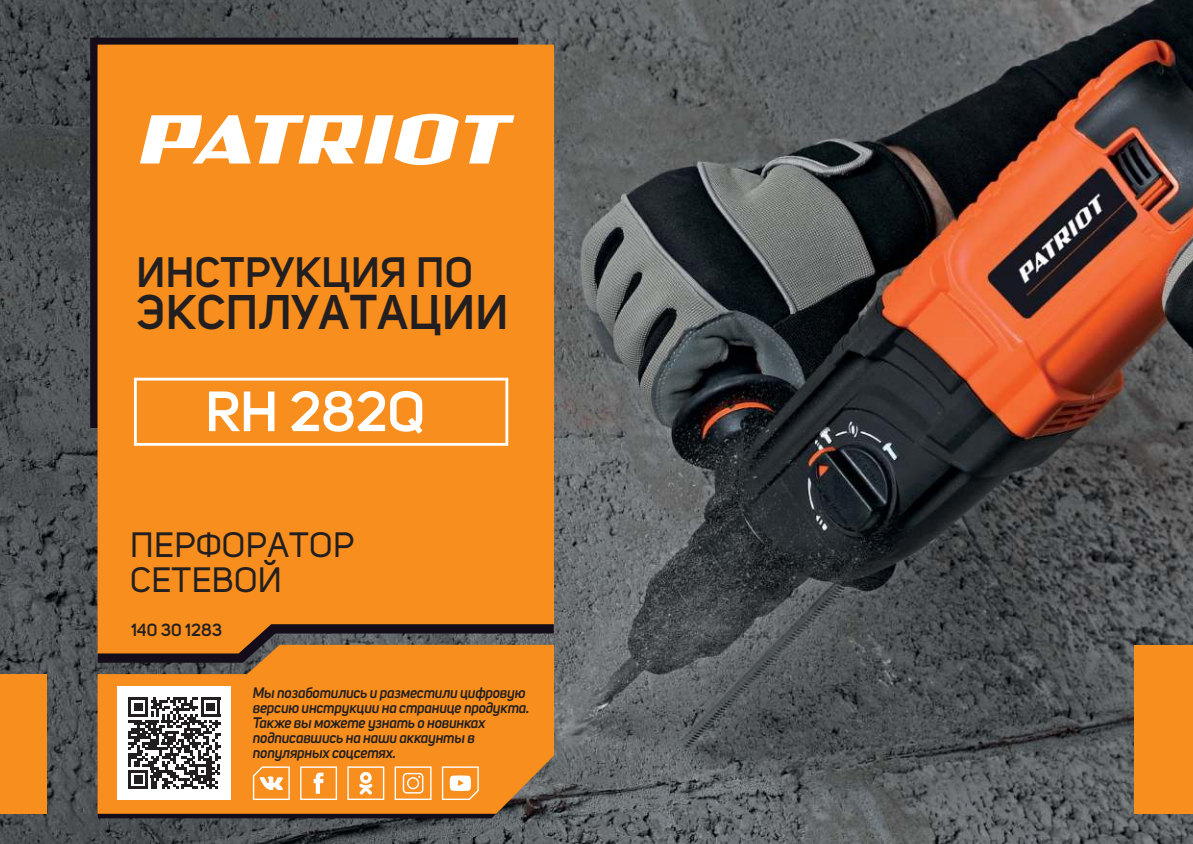
<style>
.page{position:relative;width:1193px;height:844px;background:#fff}
.page>*{position:absolute;margin:0;border:0;box-sizing:border-box;transform-origin:0 0}
.t1{font:600 56px "Uni Sans";color:#fff}
.t2{font:600 48px "Uni Sans";letter-spacing:.01em;color:#231f20}
.t3{font:600 42px "Uni Sans";letter-spacing:.01em;color:#231f20}
.t4{font:34.8px/34.8px "Uni Sans";letter-spacing:.01em;color:#231f20}
.t5{font:600 17.4px "Uni Sans";color:#231f20}
.t6{font:italic 600 15px/15px "Uni Sans";letter-spacing:-.025em;color:#231f20}
</style>
<div class="page">
<img style="left:0;top:0;width:1192px;height:844px">
<svg style="left:90px;top:38px;width:428px;height:390px;background:#1b1019"></svg>
<div style="left:97px;top:45px;width:457px;height:600px;background:#f78e1e"></div>
<svg style="left:98px;top:813px;width:401px;height:5px;background:#38211a"></svg>
<svg style="left:97px;top:645px;width:457px;height:168px;background:#e68621"></svg>
<svg style="left:134px;top:378px;width:374px;height:68px;background:#f79832"></svg>
<svg style="left:465px;top:115px;width:49px;height:48px"></svg>
<svg style="left:140px;top:114px;width:319px;height:51px"></svg>
<div style="left:118px;top:686px;width:113px;height:114px;background:#fff"></div>
<svg style="left:128px;top:697px;width:92px;height:92px"></svg>
<div style="left:1134px;top:645px;width:58px;height:168px;background:#f78e1e"></div>
<div style="left:0;top:674px;width:47px;height:139px;background:#f78e1e"></div>
<svg style="left:300px;top:766px;width:37px;height:34px"></svg>
<svg style="left:253px;top:766px;width:37px;height:34px"></svg>
<svg style="left:347px;top:766px;width:37px;height:34px"></svg>
<svg style="left:394px;top:766px;width:37px;height:34px"></svg>
<svg style="left:442px;top:766px;width:37px;height:34px"></svg>
<h3 class="t3" style="left:137px;top:247px;width:338px">ИНСТРУКЦИЯ ПО</h3>
<h2 class="t2" style="left:137px;top:284px;width:373px">ЭКСПЛУАТАЦИИ</h2>
<h1 class="t1" style="left:205px;top:379px;width:221px">RH 282Q</h1>
<h3 class="t4" style="left:130px;top:528px;width:226px">ПЕРФОРАТОР<br>СЕТЕВОЙ</h3>
<p class="t5" style="left:131px;top:620px;width:92px">140 30 1283</p>
<p class="t6" style="left:253px;top:685px;width:278px">Мы позаботились и разместили цифровую версию инструкции на странице продукта.<br>Также вы можете узнать о новинках подписавшись на наши аккаунты в популярных соцсетях.</p>
</div>
